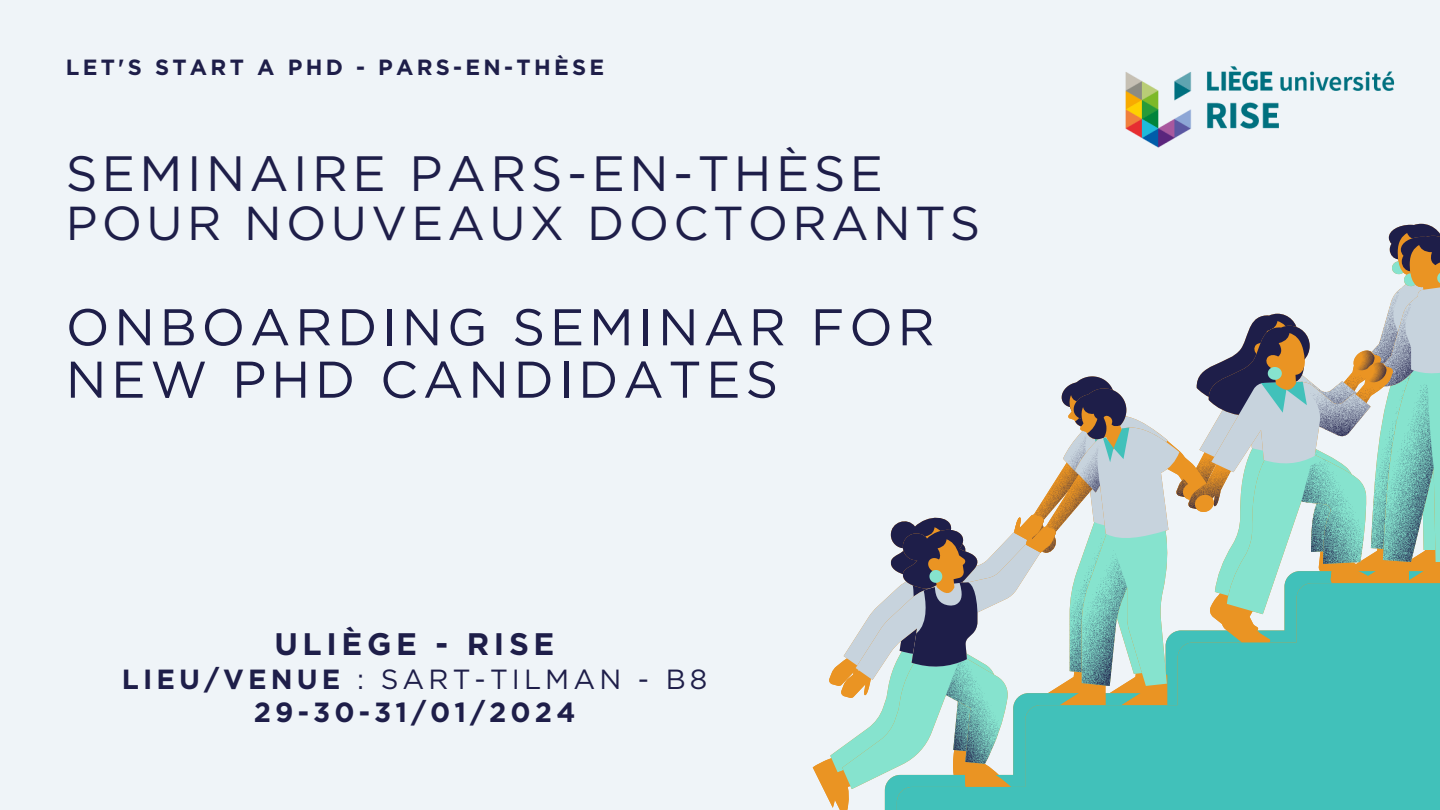
<style>
.page{position:relative;width:1440px;height:810px;background:#eff4f8}
.page>*{position:absolute;margin:0;border:0;box-sizing:border-box;transform-origin:0 0}
.t1{font:51.5px/52.4px "Gotham";letter-spacing:.09em;color:#1e1e49}
.t2{font:49.6px "Gotham";letter-spacing:.09em;color:#1e1e49}
.t3{font:47.6px "Gotham";letter-spacing:.09em;color:#1e1e49}
.t4{font:700 31.1px "Gotham";letter-spacing:.15em;color:#1e1e49}
.t5{font:700 27.7px/33.2px "Gotham";letter-spacing:.15em;color:#1e1e49;text-align:center}
.t6{font:700 22px "Gotham";letter-spacing:.15em;color:#1e1e49}
.s1{font-weight:400}
</style>
<div class="page">
<img style="left:1125px;top:66px;width:270px;height:82px">
<svg style="left:813px;top:224px;width:627px;height:586px"></svg>
<h1 class="t6" style="left:66px;top:54px;width:540px">LET'S START A PHD - PARS-EN-THÈSE</h1>
<p class="t2" style="left:66px;top:143px;width:819px">SEMINAIRE PARS-EN-THÈSE</p>
<p class="t3" style="left:66px;top:194px;width:916px">POUR NOUVEAUX DOCTORANTS</p>
<p class="t1" style="left:66px;top:301px;width:871px">ONBOARDING SEMINAR FOR<br>NEW PHD CANDIDATES</p>
<p class="t4" style="left:274px;top:625px;width:282px">ULIÈGE - RISE</p>
<p class="t5" style="left:122px;top:662px;width:587px">LIEU/VENUE <span class="s1">: SART-TILMAN - B8<br></span>29-30-31/01/2024</p>
</div>
